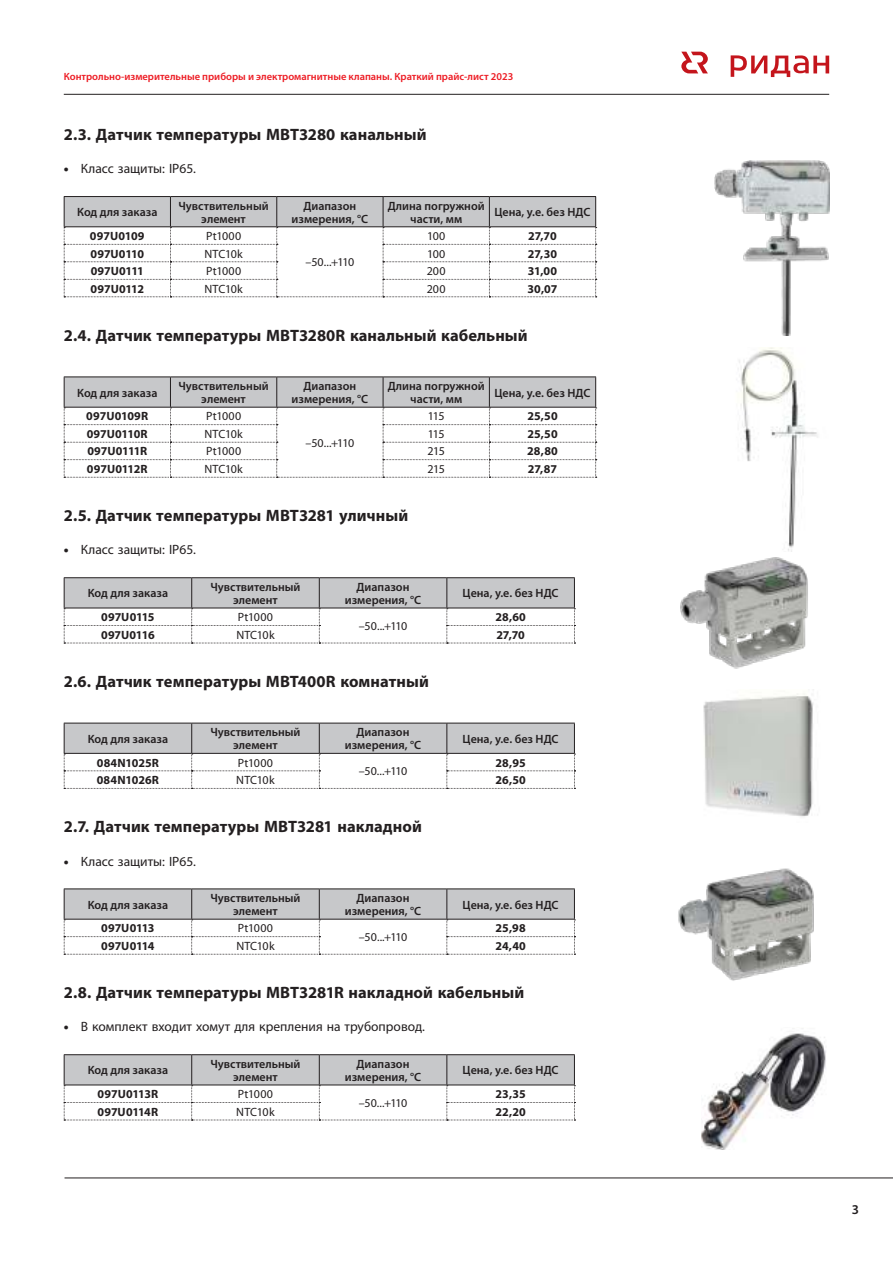
<style>
.page{position:relative;width:893px;height:1263px;background:#fff}
.page>*{position:absolute;margin:0;border:0;box-sizing:border-box;transform-origin:0 0}
.t1{font:700 16.5px "Myriad Pro";letter-spacing:.005em;color:#231f20}
.t2{font:13.5px "Myriad Pro";color:#231f20}
.t3{font:600 13.5px "Myriad Pro";color:#231f20}
.t4{font:600 12px/12.8px "Myriad Pro";color:#231f20;text-align:center}
.t5{font:700 12px "Myriad Pro";color:#231f20}
.t6{font:12px "Myriad Pro";letter-spacing:-.01em;color:#231f20}
.t7{font:600 10.5px "Myriad Pro";color:#ed1c24}
.s1{font-weight:900}
</style>
<div class="page">
<hr style="left:64px;top:94px;width:765px;height:1px;background:#231f20">
<hr style="left:65px;top:1177px;width:828px;height:1px;background:#231f20">
<svg style="left:731px;top:55px;width:98px;height:22px"></svg>
<svg style="left:681px;top:52px;width:27px;height:21px"></svg>
<hr style="left:64px;top:196px;width:106px;height:1px;background:#231f20">
<hr style="left:170px;top:196px;width:107px;height:1px;background:#231f20">
<hr style="left:277px;top:196px;width:106px;height:1px;background:#231f20">
<hr style="left:383px;top:196px;width:106px;height:1px;background:#231f20">
<hr style="left:489px;top:196px;width:107px;height:1px;background:#231f20">
<svg style="left:64px;top:197px;width:533px;height:100px"></svg>
<hr style="left:64px;top:376px;width:106px;height:1px;background:#231f20">
<hr style="left:170px;top:376px;width:107px;height:1px;background:#231f20">
<hr style="left:277px;top:376px;width:106px;height:1px;background:#231f20">
<hr style="left:383px;top:376px;width:106px;height:1px;background:#231f20">
<hr style="left:489px;top:376px;width:107px;height:1px;background:#231f20">
<svg style="left:64px;top:377px;width:533px;height:101px"></svg>
<hr style="left:64px;top:577px;width:128px;height:1px;background:#231f20">
<hr style="left:192px;top:577px;width:127px;height:1px;background:#231f20">
<hr style="left:319px;top:577px;width:128px;height:1px;background:#231f20">
<hr style="left:447px;top:577px;width:128px;height:1px;background:#231f20">
<svg style="left:64px;top:578px;width:511px;height:66px"></svg>
<svg style="left:64px;top:723px;width:511px;height:66px"></svg>
<hr style="left:64px;top:888px;width:128px;height:1px;background:#231f20">
<hr style="left:192px;top:888px;width:127px;height:1px;background:#231f20">
<hr style="left:319px;top:888px;width:128px;height:1px;background:#231f20">
<hr style="left:447px;top:888px;width:128px;height:1px;background:#231f20">
<svg style="left:64px;top:889px;width:511px;height:66px"></svg>
<hr style="left:64px;top:1054px;width:128px;height:1px;background:#231f20">
<hr style="left:192px;top:1054px;width:127px;height:1px;background:#231f20">
<hr style="left:319px;top:1054px;width:128px;height:1px;background:#231f20">
<hr style="left:447px;top:1054px;width:128px;height:1px;background:#231f20">
<svg style="left:64px;top:1055px;width:511px;height:65px"></svg>
<img style="left:715px;top:160px;width:114px;height:176px">
<img style="left:739px;top:348px;width:79px;height:194px">
<img style="left:680px;top:542px;width:128px;height:127px">
<img style="left:703px;top:689px;width:111px;height:128px">
<img style="left:678px;top:868px;width:136px;height:113px">
<img style="left:702px;top:1028px;width:124px;height:122px">
<p class="t7" style="left:64px;top:73px;width:451px">Контрольно-измерительные приборы и электромагнитные клапаны. Краткий прайс-лист 2023</p>
<h1 class="t1" style="left:64px;top:128px;width:364px">2.3. Датчик температуры MBT3280 канальный</h1>
<p class="t2" style="left:64px;top:164px;width:134px"><span class="s1">•</span> Класс защиты: IP65.</p>
<p class="t4" style="left:77px;top:207px;width:82px">Код для заказа</p>
<p class="t4" style="left:179px;top:200px;width:92px">Чувствительный элемент</p>
<p class="t4" style="left:292px;top:200px;width:78px">Диапазон измерения, °С</p>
<p class="t4" style="left:388px;top:200px;width:98px">Длина погружной части, мм</p>
<p class="t4" style="left:495px;top:207px;width:97px">Цена, у.е. без НДС</p>
<p class="t5" style="left:90px;top:231px;width:56px">097U0109</p>
<p class="t6" style="left:206px;top:232px;width:37px">Pt1000</p>
<p class="t6" style="left:306px;top:258px;width:50px">–50...+110</p>
<p class="t6" style="left:427px;top:232px;width:20px">100</p>
<p class="t5" style="left:528px;top:231px;width:30px">27,70</p>
<p class="t5" style="left:90px;top:249px;width:55px">097U0110</p>
<p class="t6" style="left:204px;top:249px;width:40px">NTC10k</p>
<p class="t6" style="left:427px;top:249px;width:20px">100</p>
<p class="t5" style="left:528px;top:249px;width:31px">27,30</p>
<p class="t5" style="left:91px;top:267px;width:55px">097U0111</p>
<p class="t6" style="left:206px;top:267px;width:37px">Pt1000</p>
<p class="t6" style="left:427px;top:267px;width:20px">200</p>
<p class="t5" style="left:528px;top:267px;width:31px">31,00</p>
<p class="t5" style="left:91px;top:284px;width:55px">097U0112</p>
<p class="t6" style="left:204px;top:284px;width:40px">NTC10k</p>
<p class="t6" style="left:427px;top:284px;width:20px">200</p>
<p class="t5" style="left:527px;top:284px;width:31px">30,07</p>
<h1 class="t1" style="left:64px;top:329px;width:465px">2.4. Датчик температуры MBT3280R канальный кабельный</h1>
<p class="t4" style="left:77px;top:387px;width:82px">Код для заказа</p>
<p class="t4" style="left:179px;top:381px;width:92px">Чувствительный элемент</p>
<p class="t4" style="left:292px;top:381px;width:78px">Диапазон измерения, °С</p>
<p class="t4" style="left:388px;top:381px;width:98px">Длина погружной части, мм</p>
<p class="t4" style="left:495px;top:387px;width:97px">Цена, у.е. без НДС</p>
<p class="t5" style="left:86px;top:412px;width:63px">097U0109R</p>
<p class="t6" style="left:206px;top:412px;width:37px">Pt1000</p>
<p class="t6" style="left:306px;top:438px;width:50px">–50...+110</p>
<p class="t6" style="left:428px;top:412px;width:18px">115</p>
<p class="t5" style="left:527px;top:412px;width:32px">25,50</p>
<p class="t5" style="left:87px;top:429px;width:62px">097U0110R</p>
<p class="t6" style="left:204px;top:429px;width:40px">NTC10k</p>
<p class="t6" style="left:428px;top:429px;width:18px">115</p>
<p class="t5" style="left:527px;top:429px;width:32px">25,50</p>
<p class="t5" style="left:87px;top:447px;width:61px">097U0111R</p>
<p class="t6" style="left:206px;top:447px;width:37px">Pt1000</p>
<p class="t6" style="left:428px;top:447px;width:19px">215</p>
<p class="t5" style="left:527px;top:447px;width:32px">28,80</p>
<p class="t5" style="left:87px;top:464px;width:62px">097U0112R</p>
<p class="t6" style="left:204px;top:464px;width:40px">NTC10k</p>
<p class="t6" style="left:428px;top:464px;width:19px">215</p>
<p class="t5" style="left:528px;top:464px;width:31px">27,87</p>
<h1 class="t1" style="left:64px;top:509px;width:346px">2.5. Датчик температуры MBT3281 уличный</h1>
<p class="t2" style="left:64px;top:545px;width:134px"><span class="s1">•</span> Класс защиты: IP65.</p>
<p class="t4" style="left:88px;top:588px;width:82px">Код для заказа</p>
<p class="t4" style="left:210px;top:582px;width:92px">Чувствительный элемент</p>
<p class="t4" style="left:345px;top:582px;width:78px">Диапазон измерения, °С</p>
<p class="t4" style="left:463px;top:588px;width:97px">Цена, у.е. без НДС</p>
<p class="t5" style="left:101px;top:613px;width:55px">097U0115</p>
<p class="t6" style="left:238px;top:613px;width:37px">Pt1000</p>
<p class="t6" style="left:359px;top:621px;width:50px">–50...+110</p>
<p class="t5" style="left:495px;top:613px;width:32px">28,60</p>
<p class="t5" style="left:101px;top:630px;width:55px">097U0116</p>
<p class="t6" style="left:236px;top:630px;width:40px">NTC10k</p>
<p class="t5" style="left:496px;top:630px;width:30px">27,70</p>
<h1 class="t1" style="left:64px;top:675px;width:367px">2.6. Датчик температуры MBT400R комнатный</h1>
<p class="t4" style="left:88px;top:733px;width:82px">Код для заказа</p>
<p class="t4" style="left:210px;top:727px;width:92px">Чувствительный элемент</p>
<p class="t4" style="left:345px;top:727px;width:78px">Диапазон измерения, °С</p>
<p class="t4" style="left:463px;top:733px;width:97px">Цена, у.е. без НДС</p>
<p class="t5" style="left:97px;top:758px;width:64px">084N1025R</p>
<p class="t6" style="left:238px;top:758px;width:37px">Pt1000</p>
<p class="t6" style="left:359px;top:767px;width:50px">–50...+110</p>
<p class="t5" style="left:495px;top:758px;width:32px">28,95</p>
<p class="t5" style="left:97px;top:775px;width:64px">084N1026R</p>
<p class="t6" style="left:236px;top:776px;width:40px">NTC10k</p>
<p class="t5" style="left:495px;top:775px;width:32px">26,50</p>
<h1 class="t1" style="left:64px;top:820px;width:360px">2.7. Датчик температуры MBT3281 накладной</h1>
<p class="t2" style="left:64px;top:856px;width:134px"><span class="s1">•</span> Класс защиты: IP65.</p>
<p class="t4" style="left:88px;top:899px;width:82px">Код для заказа</p>
<p class="t4" style="left:210px;top:893px;width:92px">Чувствительный элемент</p>
<p class="t4" style="left:345px;top:893px;width:78px">Диапазон измерения, °С</p>
<p class="t4" style="left:463px;top:899px;width:97px">Цена, у.е. без НДС</p>
<p class="t5" style="left:101px;top:924px;width:55px">097U0113</p>
<p class="t6" style="left:238px;top:924px;width:37px">Pt1000</p>
<p class="t6" style="left:359px;top:933px;width:50px">–50...+110</p>
<p class="t5" style="left:496px;top:924px;width:32px">25,98</p>
<p class="t5" style="left:101px;top:941px;width:55px">097U0114</p>
<p class="t6" style="left:236px;top:941px;width:40px">NTC10k</p>
<p class="t5" style="left:495px;top:941px;width:32px">24,40</p>
<h1 class="t1" style="left:64px;top:986px;width:462px">2.8. Датчик температуры MBT3281R накладной кабельный</h1>
<p class="t2" style="left:64px;top:1022px;width:363px"><span class="s1">•</span> В комплект входит хомут для крепления на трубопровод.</p>
<p class="t4" style="left:88px;top:1065px;width:82px">Код для заказа</p>
<p class="t4" style="left:210px;top:1059px;width:92px">Чувствительный элемент</p>
<p class="t4" style="left:345px;top:1059px;width:78px">Диапазон измерения, °С</p>
<p class="t4" style="left:463px;top:1065px;width:97px">Цена, у.е. без НДС</p>
<p class="t5" style="left:98px;top:1090px;width:62px">097U0113R</p>
<p class="t6" style="left:238px;top:1090px;width:37px">Pt1000</p>
<p class="t6" style="left:359px;top:1098px;width:50px">–50...+110</p>
<p class="t5" style="left:496px;top:1090px;width:32px">23,35</p>
<p class="t5" style="left:98px;top:1107px;width:62px">097U0114R</p>
<p class="t6" style="left:236px;top:1107px;width:40px">NTC10k</p>
<p class="t5" style="left:495px;top:1107px;width:32px">22,20</p>
<p class="t3" style="left:852px;top:1205px;width:9px">3</p>
</div>
